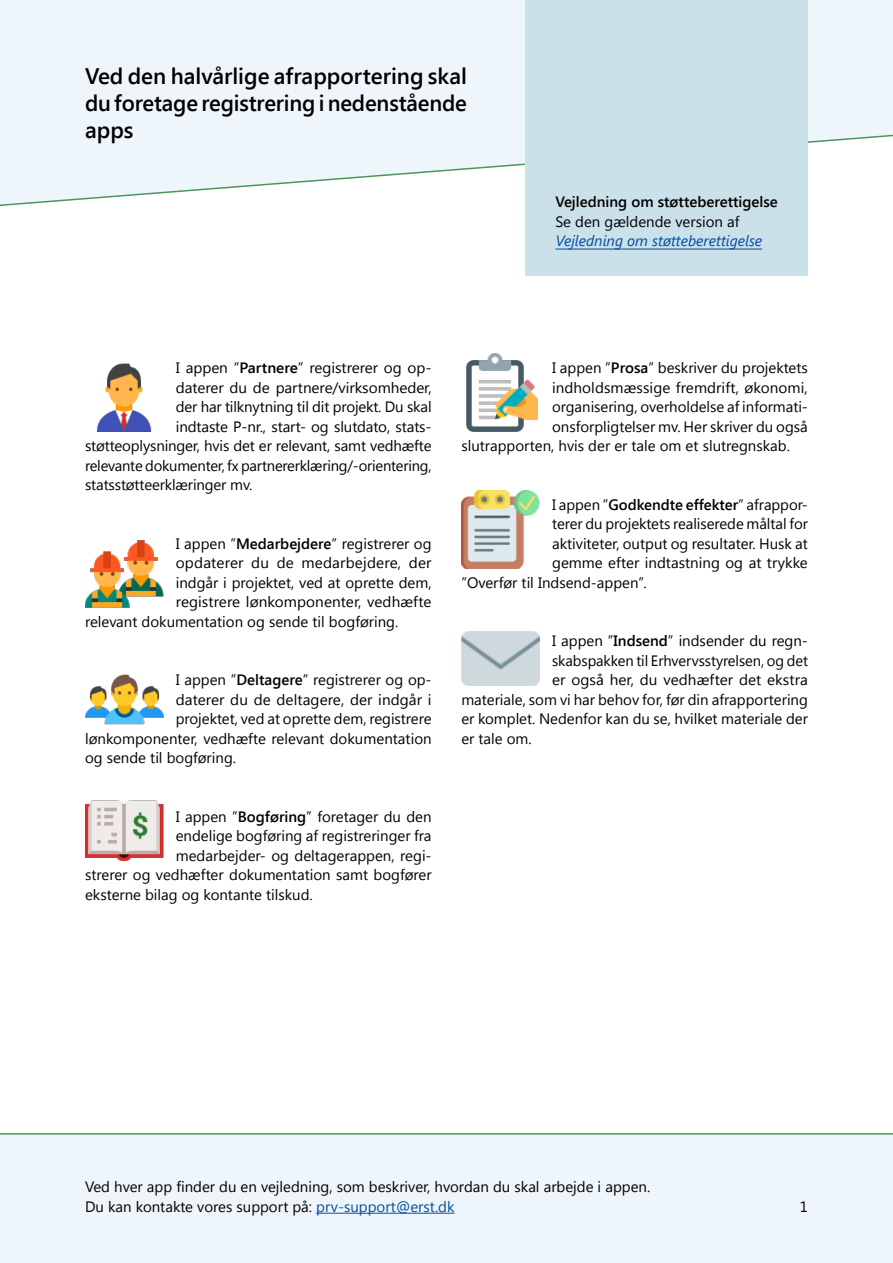
<style>
.page{position:relative;width:893px;height:1263px;background:#fff}
.page>*{position:absolute;margin:0;border:0;box-sizing:border-box;transform-origin:0 0}
.t1{font:600 22.5px/27px "Segoe UI";letter-spacing:-.005em;color:#000;text-align:justify}
.t2{font:15px "Segoe UI";color:#000}
.t3{font:italic 15px/19.5px "Segoe UI";color:#034ea2}
.t4{font:600 15px "Segoe UI";color:#000}
.s1{font-style:normal;color:#000}
.s2{font-weight:600}
.s3{color:#034ea2}
</style>
<div class="page">
<div style="left:0;top:1133px;width:893px;height:130px;background:#eff6fb"></div>
<svg style="left:0;top:0;width:893px;height:208px"></svg>
<div style="left:526px;top:0;width:282px;height:276px;background:#cae1ea"></div>
<hr style="left:555px;top:249px;width:207px;height:1px;background:#034ea2">
<hr style="left:316px;top:1213px;width:139px;height:1px;background:#034ea2">
<img style="left:96px;top:363px;width:56px;height:69px">
<img style="left:85px;top:540px;width:78px;height:67px">
<img style="left:85px;top:674px;width:78px;height:50px">
<img style="left:85px;top:800px;width:78px;height:61px">
<img style="left:466px;top:354px;width:72px;height:78px">
<img style="left:461px;top:490px;width:78px;height:78px">
<img style="left:461px;top:631px;width:78px;height:54px">
<h1 class="t1" style="left:85px;top:62px;width:383px">Ved den halvårlige afrapportering skal du foretage registrering i nedenstående apps</h1>
<h2 class="t4" style="left:555px;top:191px;width:224px">Vejledning om støtteberettigelse</h2>
<p class="t3" style="left:555px;top:212px;width:208px"><span class="s1">Se den gældende version af<br></span>Vejledning om støtteberettigelse</p>
<p class="t2" style="left:176px;top:358px;width:257px">I appen ”<span class="s2">Partnere</span>” registrerer og op-</p>
<p class="t2" style="left:176px;top:377px;width:257px">daterer du de partnere/virksomheder,</p>
<p class="t2" style="left:176px;top:397px;width:257px">der har tilknytning til dit projekt. Du skal</p>
<p class="t2" style="left:176px;top:416px;width:257px">indtaste P-nr., start- og slutdato, stats-</p>
<p class="t2" style="left:85px;top:436px;width:348px">støtteoplysninger, hvis det er relevant, samt vedhæfte</p>
<p class="t2" style="left:85px;top:455px;width:348px">relevante dokumenter, fx partnererklæring/ -orientering,</p>
<p class="t2" style="left:85px;top:475px;width:169px">statsstøtteerklæringer mv.</p>
<p class="t2" style="left:176px;top:533px;width:257px">I appen ”<span class="s2">Medarbejdere</span>” registrerer og</p>
<p class="t2" style="left:176px;top:553px;width:257px">opdaterer du de medarbejdere, der</p>
<p class="t2" style="left:176px;top:572px;width:257px">indgår i projektet, ved at oprette dem,</p>
<p class="t2" style="left:176px;top:592px;width:257px">registrere lønkomponenter, vedhæfte</p>
<p class="t2" style="left:85px;top:611px;width:315px">relevant dokumentation og sende til bogføring.</p>
<p class="t2" style="left:176px;top:670px;width:257px">I appen ”<span class="s2">Deltagere</span>” registrerer og op-</p>
<p class="t2" style="left:176px;top:689px;width:257px">daterer du de deltagere, der indgår i</p>
<p class="t2" style="left:176px;top:709px;width:257px">projektet, ved at oprette dem, registrere</p>
<p class="t2" style="left:85px;top:728px;width:348px">lønkomponenter, vedhæfte relevant dokumentation</p>
<p class="t2" style="left:85px;top:748px;width:153px">og sende til bogføring.</p>
<p class="t2" style="left:176px;top:806px;width:257px">I appen ”<span class="s2">Bogføring</span>” foretager du den</p>
<p class="t2" style="left:176px;top:826px;width:257px">endelige bogføring af registreringer fra</p>
<p class="t2" style="left:176px;top:845px;width:257px">medarbejder- og deltagerappen, regi-</p>
<p class="t2" style="left:85px;top:865px;width:348px">strerer og vedhæfter dokumentation samt bogfører</p>
<p class="t2" style="left:85px;top:884px;width:229px">eksterne bilag og kontante tilskud.</p>
<p class="t2" style="left:552px;top:358px;width:257px">I appen ”<span class="s2">Prosa</span>” beskriver du projektets</p>
<p class="t2" style="left:552px;top:377px;width:257px">indholdsmæssige fremdrift, økonomi,</p>
<p class="t2" style="left:552px;top:397px;width:257px">organisering, overholdelse af informati-</p>
<p class="t2" style="left:552px;top:416px;width:257px">onsforpligtelser mv. Her skriver du også</p>
<p class="t2" style="left:461px;top:436px;width:330px">slutrapporten, hvis der er tale om et slutregnskab.</p>
<p class="t2" style="left:552px;top:494px;width:257px">I appen ”<span class="s2">Godkendte effekter</span>” afrappor-</p>
<p class="t2" style="left:552px;top:514px;width:257px">terer du projektets realiserede måltal for</p>
<p class="t2" style="left:552px;top:533px;width:257px">aktiviteter, output og resultater. Husk at</p>
<p class="t2" style="left:552px;top:553px;width:257px">gemme efter indtastning og at trykke</p>
<p class="t2" style="left:461px;top:572px;width:187px">”Overfør til Indsend-appen”.</p>
<p class="t2" style="left:552px;top:631px;width:257px">I appen ”<span class="s2">Indsend</span>” indsender du regn-</p>
<p class="t2" style="left:552px;top:650px;width:257px">skabspakken til Erhvervsstyrelsen, og det</p>
<p class="t2" style="left:552px;top:670px;width:257px">er også her, du vedhæfter det ekstra</p>
<p class="t2" style="left:461px;top:689px;width:348px">materiale, som vi har behov for, før din afrapportering</p>
<p class="t2" style="left:461px;top:709px;width:348px">er komplet. Nedenfor kan du se, hvilket materiale der</p>
<p class="t2" style="left:461px;top:728px;width:72px">er tale om.</p>
<p class="t2" style="left:85px;top:1177px;width:567px">Ved hver app finder du en vejledning, som beskriver, hvordan du skal arbejde i appen.</p>
<p class="t2" style="left:85px;top:1196px;width:371px">Du kan kontakte vores support på: <span class="s3">prv-support@erst.dk</span></p>
<p class="t2" style="left:800px;top:1196px;width:10px">1</p>
</div>
